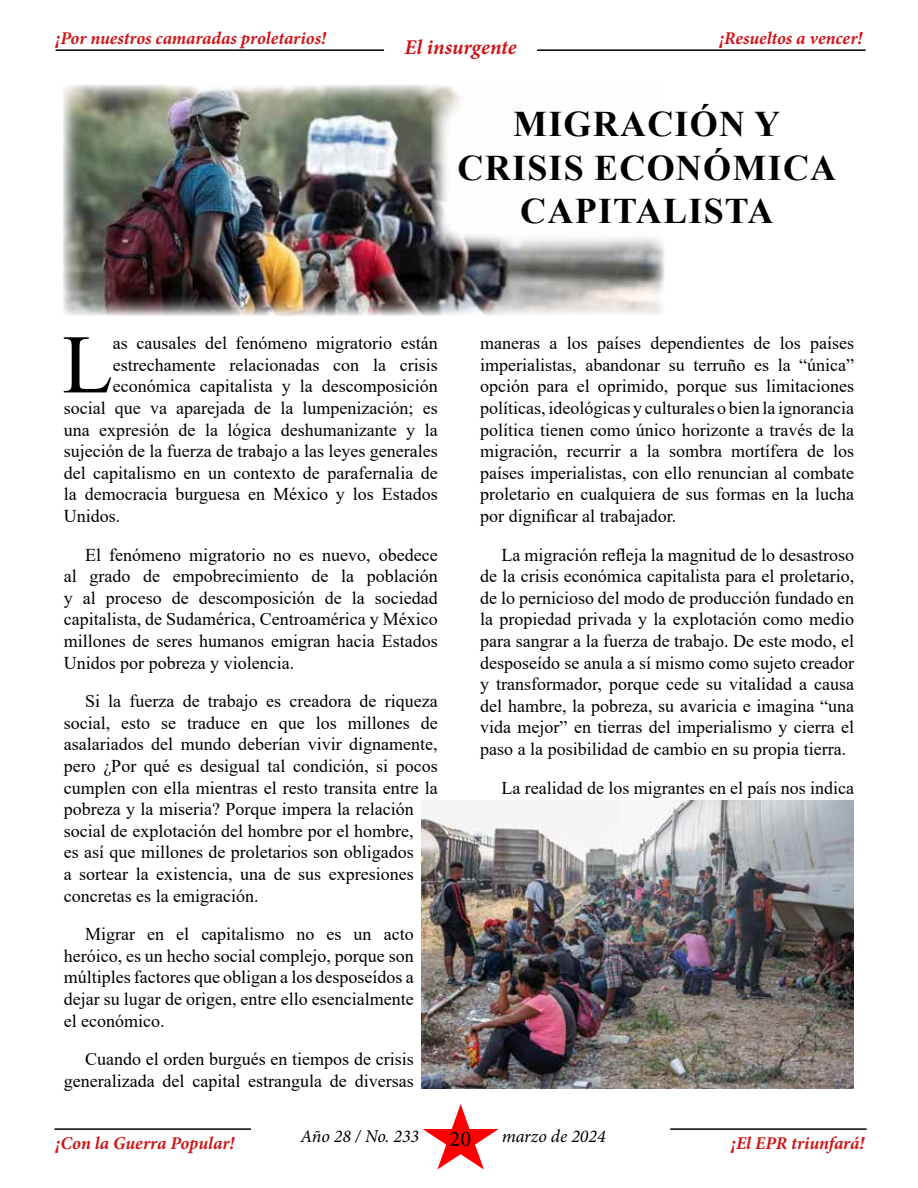
<style>
.page{position:relative;width:918px;height:1188px;background:#fff}
.page>*{position:absolute;margin:0;border:0;box-sizing:border-box;transform-origin:0 0}
.t1{font:83.25px "Times New Roman";color:#000}
.t2{font:700 36px/43.2px "Times New Roman";letter-spacing:.035em;color:#000;text-align:center}
.t3{font:22.5px "Minion Pro";color:#000}
.t4{font:italic 700 21px "Minion Pro";color:#cd171a}
.t5{font:18px/21.6px "Times New Roman";color:#000;text-align:justify}
.t6{font:italic 700 18px "Minion Pro";letter-spacing:-.005em;color:#cd171a}
.t7{font:italic 18px "Minion Pro";color:#000}
</style>
<div class="page">
<hr style="left:56px;top:49px;width:328px;height:2px;background:#000">
<hr style="left:55px;top:1128px;width:196px;height:2px;background:#000">
<hr style="left:537px;top:49px;width:329px;height:2px;background:#000">
<svg style="left:423px;top:1104px;width:76px;height:65px"></svg>
<hr style="left:670px;top:1128px;width:197px;height:2px;background:#000">
<img style="left:63px;top:85px;width:601px;height:231px">
<div style="left:431px;top:96px;width:384px;height:156px;background:#fff;border-radius:18px"></div>
<img style="left:422px;top:800px;width:432px;height:288px">
<p class="t6" style="left:56px;top:25px;width:272px">¡Por nuestros camaradas proletarios!</p>
<p class="t6" style="left:719px;top:25px;width:144px">¡Resueltos a vencer!</p>
<p class="t4" style="left:405px;top:32px;width:113px">El insurgente</p>
<h2 class="t2" style="left:458px;top:102px;width:380px">MIGRACIÓN Y<br>CRISIS ECONÓMICA<br>CAPITALISTA</h2>
<h1 class="t1" style="left:62px;top:306px;width:52px">L</h1>
<p class="t5" style="left:113px;top:332px;width:326px">as causales del fenómeno migratorio están</p>
<p class="t5" style="left:113px;top:353px;width:326px">estrechamente relacionadas con la crisis</p>
<p class="t5" style="left:113px;top:375px;width:326px">económica capitalista y la descomposición</p>
<p class="t5" style="left:64px;top:397px;width:375px">social que va aparejada de la lumpenización; es</p>
<p class="t5" style="left:64px;top:418px;width:375px">una expresión de la lógica deshumanizante y la</p>
<p class="t5" style="left:64px;top:440px;width:375px">sujeción de la fuerza de trabajo a las leyes generales</p>
<p class="t5" style="left:64px;top:461px;width:375px">del capitalismo en un contexto de parafernalia de</p>
<p class="t5" style="left:64px;top:483px;width:375px">la democracia burguesa en México y los Estados</p>
<p class="t5" style="left:64px;top:505px;width:58px">Unidos.</p>
<p class="t5" style="left:64px;top:543px;width:375px;text-indent:21px">El fenómeno migratorio no es nuevo, obedece al grado de empobrecimiento de la población y al proceso de descomposición de la sociedad capitalista, de Sudamérica, Centroamérica y México millones de seres humanos emigran hacia Estados Unidos por pobreza y violencia.</p>
<p class="t5" style="left:64px;top:690px;width:375px;text-align:left;text-indent:21px">Si la fuerza de trabajo es creadora de riqueza social, esto se traduce en que los millones de asalariados del mundo deberían vivir dignamente, pero ¿Por qué es desigual tal condición, si pocos cumplen con ella mientras el resto transita entre la pobreza y la miseria? Porque impera la relación social de explotación del hombre por el hombre,<br>es así que millones de proletarios son obligados<br>a sortear la existencia, una de sus expresiones concretas es la emigración.</p>
<p class="t5" style="left:64px;top:923px;width:351px;text-indent:21px">Migrar en el capitalismo no es un acto heróico, es un hecho social complejo, porque son múltiples factores que obligan a los desposeídos a dejar su lugar de origen, entre ello esencialmente el económico.</p>
<p class="t5" style="left:64px;top:1048px;width:351px;text-align:right">Cuando el orden burgués en tiempos de crisis generalizada del capital estrangula de diversas</p>
<p class="t5" style="left:480px;top:332px;width:375px">maneras a los países dependientes de los países imperialistas, abandonar su terruño es la “única” opción para el oprimido, porque sus limitaciones políticas, ideológicas y culturales o bien la ignorancia política tienen como único horizonte a través de la migración, recurrir a la sombra mortífera de los países imperialistas, con ello renuncian al combate proletario en cualquiera de sus formas en la lucha por dignificar al trabajador.</p>
<p class="t5" style="left:480px;top:543px;width:375px;text-indent:21px">La migración refleja la magnitud de lo desastroso de la crisis económica capitalista para el proletario, de lo pernicioso del modo de producción fundado en la propiedad privada y la explotación como medio para sangrar a la fuerza de trabajo. De este modo, el desposeído se anula a sí mismo como sujeto creador y transformador, porque cede su vitalidad a causa del hambre, la pobreza, su avaricia e imagina “una vida mejor” en tierras del imperialismo y cierra el paso a la posibilidad de cambio en su propia tierra.</p>
<p class="t5" style="left:502px;top:776px;width:354px">La realidad de los migrantes en el país nos indica</p>
<p class="t7" style="left:301px;top:1124px;width:120px">Año 28 / No. 233</p>
<p class="t7" style="left:502px;top:1124px;width:106px">marzo de 2024</p>
<p class="t3" style="left:450px;top:1124px;width:23px">20</p>
<p class="t6" style="left:56px;top:1130px;width:180px">¡Con la Guerra Popular!</p>
<p class="t6" style="left:731px;top:1130px;width:135px">¡El EPR triunfará!</p>
</div>
